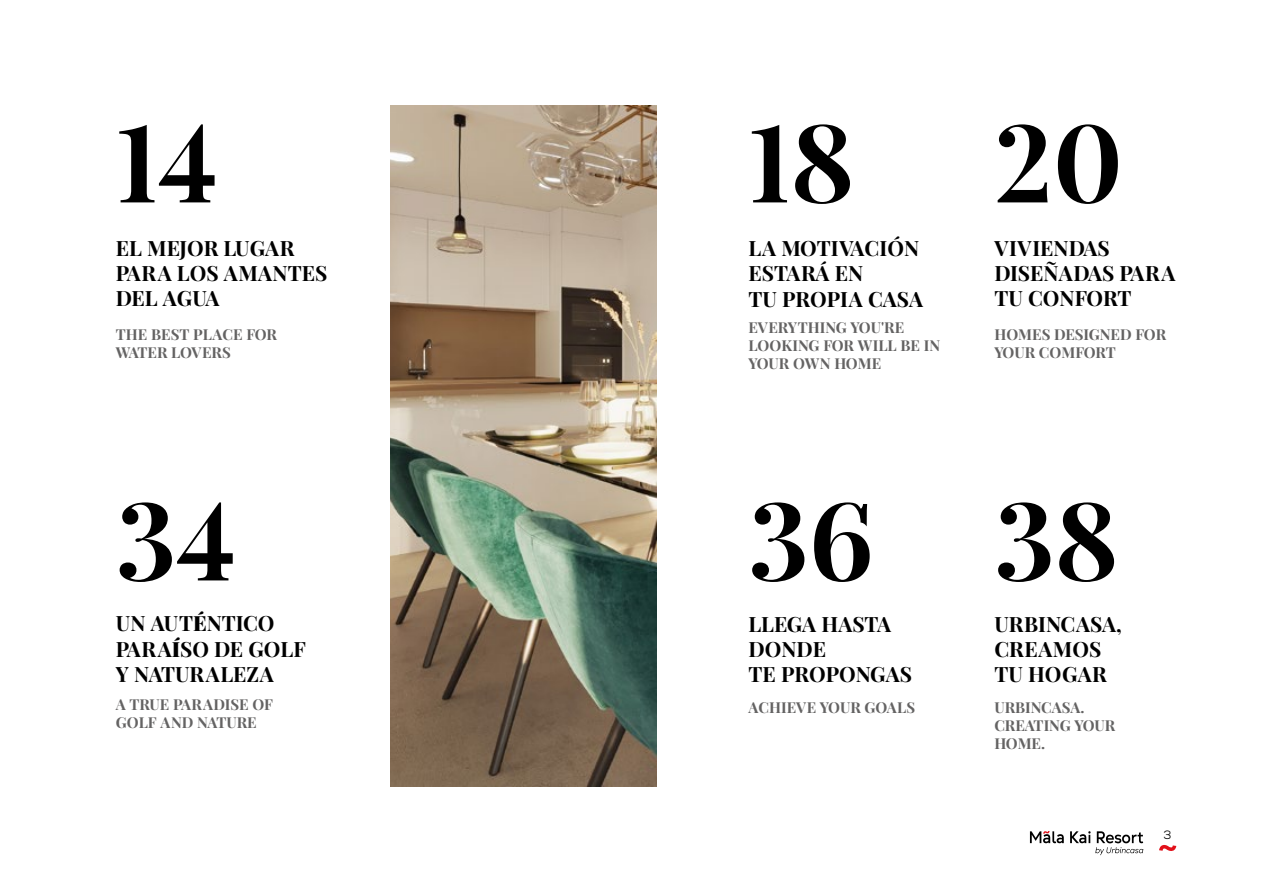
<style>
.page{position:relative;width:1263px;height:893px;background:#fff}
.page>*{position:absolute;margin:0;border:0;box-sizing:border-box;transform-origin:0 0}
.t1{font:108px "Neothic";color:#000}
.t2{font:21px/25.2px "Neothic";color:#000}
.t3{font:15px/18px "Neothic";color:#646363}
.t4{font:12px "Nexa";color:#000}
.s1{font-family:"Playfair Display";font-weight:700}
.s2{font-family:"Playfair Display";font-weight:900}
</style>
<div class="page">
<svg style="left:1070px;top:831px;width:73px;height:24px"></svg>
<svg style="left:1030px;top:831px;width:34px;height:12px"></svg>
<svg style="left:1159px;top:845px;width:17px;height:6px"></svg>
<img style="left:390px;top:106px;width:266px;height:681px">
<h1 class="t1" style="left:116px;top:100px;width:103px">14</h1>
<h1 class="t1" style="left:748px;top:100px;width:107px">18</h1>
<h1 class="t1" style="left:994px;top:100px;width:130px">20</h1>
<p class="t2" style="left:116px;top:235px;width:213px">EL MEJOR LUGAR<br>PARA LOS AMANTES<br>DEL AGUA</p>
<p class="t2" style="left:748px;top:236px;width:176px">LA MOTIVACI<span class="s1">Ó</span>N<br>ESTAR<span class="s1">Á</span> EN<br>TU PROPIA CASA</p>
<p class="t2" style="left:994px;top:235px;width:183px">VIVIENDAS<br>DISE<span class="s1">Ñ</span>ADAS PARA<br>TU CONFORT</p>
<p class="t3" style="left:116px;top:325px;width:163px">THE BEST PLACE FOR<br>WATER LOVERS</p>
<p class="t3" style="left:748px;top:319px;width:193px">EVERYTHING YOU'RE<br>LOOKING FOR WILL BE IN<br>YOUR OWN HOME</p>
<p class="t3" style="left:994px;top:325px;width:173px">HOMES DESIGNED FOR<br>YOUR COMFORT</p>
<h1 class="t1" style="left:116px;top:478px;width:121px">34</h1>
<h1 class="t1" style="left:748px;top:478px;width:372px">36 38</h1>
<p class="t2" style="left:116px;top:611px;width:191px">UN AUT<span class="s2">É</span>NTICO<br>PARA<span class="s2">Í</span>SO DE GOLF<br>Y NATURALEZA</p>
<p class="t2" style="left:748px;top:611px;width:165px">LLEGA HASTA<br>DONDE<br>TE PROPONGAS</p>
<p class="t2" style="left:994px;top:611px;width:129px">URBINCASA,<br>CREAMOS<br>TU HOGAR</p>
<p class="t3" style="left:116px;top:695px;width:159px">A TRUE PARADISE OF<br>GOLF AND NATURE</p>
<p class="t3" style="left:748px;top:698px;width:168px">ACHIEVE YOUR GOALS</p>
<p class="t3" style="left:994px;top:698px;width:122px">URBINCASA.<br>CREATING YOUR<br>HOME.</p>
<p class="t4" style="left:1163px;top:828px;width:9px">3</p>
</div>
